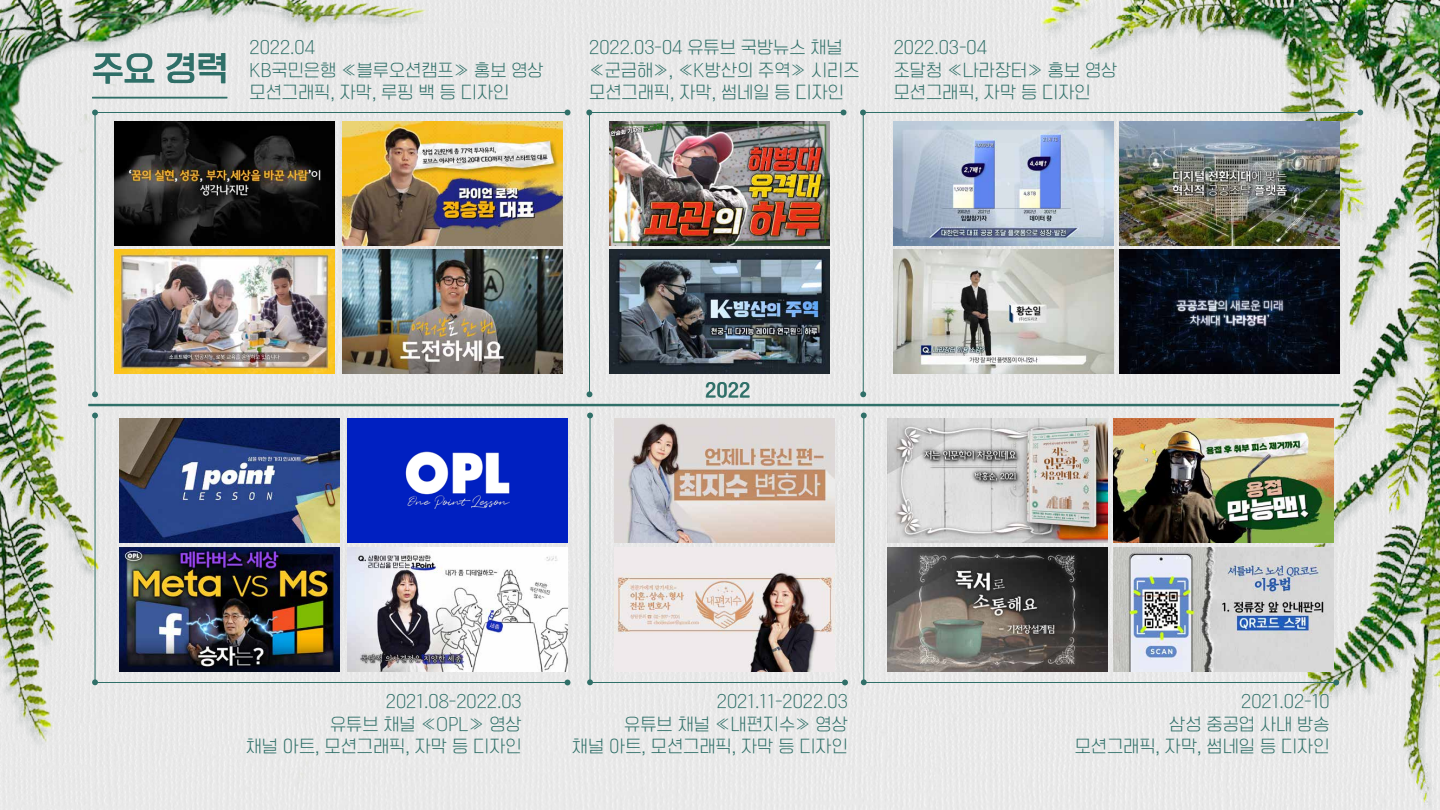
<style>
.page{position:relative;width:1440px;height:810px;background:#fff}
.page>*{position:absolute;margin:0;border:0;box-sizing:border-box;transform-origin:0 0}
.t1{font:32.25px "TT Omni Gothic B";color:#2f6f68}
.t2{font:17.25px "TT Omni Gothic B";color:#2f6f68}
.t3{font:16.5px/22.5px "TT Omni Gothic L";color:#2f6f68}
</style>
<div class="page">
<img style="left:0;top:0;width:1440px;height:810px">
<hr style="left:589px;top:114px;width:1px;height:280px;background:#2f6f68">
<hr style="left:590px;top:112px;width:254px;height:1px;background:#2f6f68">
<svg style="left:587px;top:391px;width:5px;height:6px"></svg>
<svg style="left:586px;top:110px;width:6px;height:5px"></svg>
<svg style="left:841px;top:110px;width:5px;height:5px"></svg>
<hr style="left:863px;top:114px;width:1px;height:280px;background:#2f6f68">
<hr style="left:864px;top:112px;width:496px;height:1px;background:#2f6f68">
<svg style="left:860px;top:391px;width:6px;height:6px"></svg>
<svg style="left:860px;top:110px;width:6px;height:5px"></svg>
<svg style="left:1357px;top:110px;width:6px;height:5px"></svg>
<hr style="left:95px;top:112px;width:1px;height:282px;background:#2f6f68">
<hr style="left:95px;top:112px;width:472px;height:1px;background:#2f6f68">
<svg style="left:92px;top:110px;width:6px;height:5px"></svg>
<svg style="left:565px;top:110px;width:5px;height:5px"></svg>
<svg style="left:92px;top:391px;width:6px;height:6px"></svg>
<img style="left:114px;top:121px;width:220px;height:124px">
<img style="left:342px;top:121px;width:220px;height:124px">
<img style="left:114px;top:250px;width:220px;height:124px">
<img style="left:342px;top:250px;width:220px;height:124px">
<hr style="left:95px;top:416px;width:1px;height:266px;background:#2f6f68">
<hr style="left:95px;top:682px;width:472px;height:1px;background:#2f6f68">
<svg style="left:92px;top:413px;width:6px;height:5px"></svg>
<svg style="left:565px;top:680px;width:5px;height:5px"></svg>
<svg style="left:92px;top:679px;width:6px;height:6px"></svg>
<img style="left:894px;top:121px;width:220px;height:124px">
<img style="left:894px;top:250px;width:220px;height:124px">
<img style="left:1120px;top:121px;width:220px;height:124px">
<img style="left:1120px;top:250px;width:220px;height:124px">
<hr style="left:863px;top:416px;width:1px;height:266px;background:#2f6f68">
<hr style="left:864px;top:682px;width:472px;height:1px;background:#2f6f68">
<svg style="left:861px;top:413px;width:6px;height:5px"></svg>
<svg style="left:1333px;top:680px;width:6px;height:5px"></svg>
<svg style="left:861px;top:679px;width:6px;height:6px"></svg>
<img style="left:614px;top:418px;width:220px;height:124px">
<img style="left:614px;top:547px;width:220px;height:124px">
<img style="left:888px;top:418px;width:220px;height:124px">
<img style="left:1113px;top:418px;width:220px;height:124px">
<img style="left:1113px;top:547px;width:220px;height:124px">
<img style="left:888px;top:547px;width:220px;height:124px">
<img style="left:119px;top:418px;width:220px;height:124px">
<img style="left:347px;top:418px;width:220px;height:124px">
<img style="left:347px;top:547px;width:220px;height:124px">
<img style="left:119px;top:547px;width:220px;height:124px">
<img style="left:609px;top:121px;width:220px;height:124px">
<img style="left:609px;top:250px;width:220px;height:124px">
<hr style="left:590px;top:416px;width:1px;height:266px;background:#2f6f68">
<hr style="left:590px;top:682px;width:255px;height:1px;background:#2f6f68">
<svg style="left:587px;top:413px;width:6px;height:5px"></svg>
<svg style="left:842px;top:680px;width:6px;height:5px"></svg>
<svg style="left:587px;top:679px;width:6px;height:6px"></svg>
<hr style="left:92px;top:97px;width:135px;height:1px;background:#2f6f68">
<hr style="left:88px;top:404px;width:1251px;height:2px;background:#2f6f68">
<h1 class="t1" style="left:92px;top:52px;width:138px">주요 경력</h1>
<p class="t3" style="left:589px;top:37px;width:272px">2022.03-04 유튜브 국방뉴스 채널 ≪군금해≫, ≪K방산의 주역≫ 시리즈 모션그래픽, 자막, 썸네일 등 디자인</p>
<p class="t3" style="left:250px;top:37px;width:296px">2022.04<br>KB국민은행 ≪블루오션캠프≫ 홍보 영상 모션그래픽, 자막, 루핑 백 등 디자인</p>
<p class="t3" style="left:894px;top:37px;width:225px">2022.03-04<br>조달청 ≪나라장터≫ 홍보 영상 모션그래픽, 자막 등 디자인</p>
<p class="t2" style="left:705px;top:381px;width:47px">2022</p>
<p class="t3" style="left:246px;top:691px;width:278px;text-align:right">2021.08-2022.03<br>유튜브 채널 ≪OPL≫ 영상<br>채널 아트, 모션그래픽, 자막 등 디자인</p>
<p class="t3" style="left:572px;top:691px;width:278px;text-align:right">2021.11-2022.03<br>유튜브 채널 ≪내편지수≫ 영상<br>채널 아트, 모션그래픽, 자막 등 디자인</p>
<p class="t3" style="left:1075px;top:691px;width:256px;text-align:right">2021.02-10<br>삼성 중공업 사내 방송<br>모션그래픽, 자막, 썸네일 등 디자인</p>
</div>
